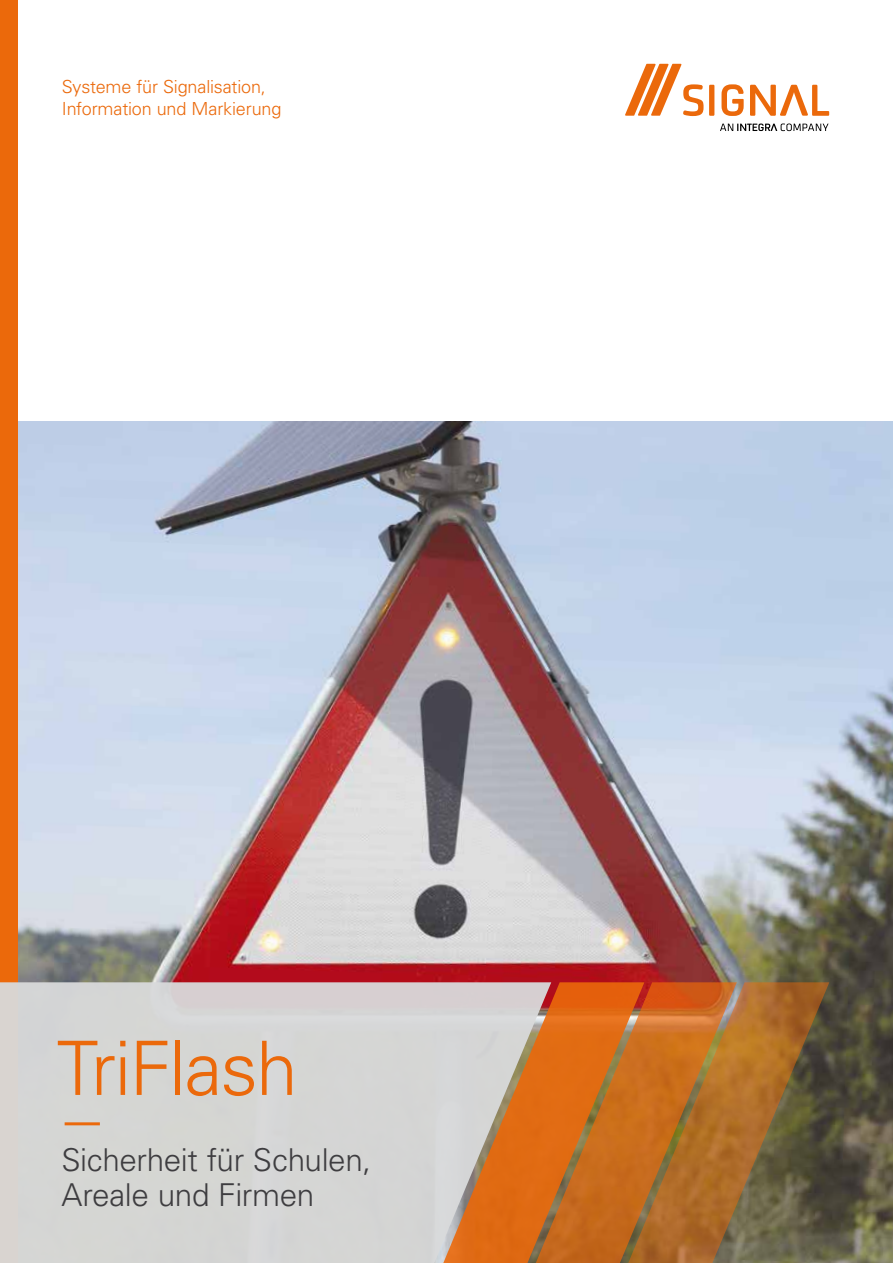
<style>
.page{position:relative;width:893px;height:1263px;background:#fff}
.page>*{position:absolute;margin:0;border:0;box-sizing:border-box;transform-origin:0 0}
.t1{font:300 75px "Univers LT Std";letter-spacing:-.025em;color:#eb690b}
.t2{font:300 31.5px/34.7px "Univers LT Std";letter-spacing:-.015em;color:#3e3d40}
.t3{font:300 18px/22.5px "Univers LT Std";letter-spacing:-.01em;color:#eb690b}
</style>
<div class="page">
<img style="left:17px;top:421px;width:876px;height:842px">
<svg style="left:709px;top:84px;width:120px;height:32px"></svg>
<svg style="left:625px;top:64px;width:78px;height:52px"></svg>
<svg style="left:720px;top:124px;width:108px;height:7px"></svg>
<div style="left:0;top:0;width:17px;height:1263px;background:#eb690b"></div>
<div style="left:0;top:982px;width:440px;height:281px;background:#d5d5d4"></div>
<svg style="left:440px;top:982px;width:92px;height:281px;background:#d4a988"></svg>
<svg style="left:532px;top:982px;width:93px;height:281px;background:#cf6c1f"></svg>
<svg style="left:625px;top:982px;width:204px;height:281px;background:#9e682f"></svg>
<hr style="left:65px;top:1122px;width:35px;height:3px;background:#eb690b">
<p class="t3" style="left:62px;top:75px;width:221px">Systeme für Signalisation,<br>Information und Markierung</p>
<h1 class="t1" style="left:57px;top:1023px;width:242px">TriFlash</h1>
<h2 class="t2" style="left:61px;top:1142px;width:311px">Sicherheit für Schulen,<br>Areale und Firmen</h2>
</div>
